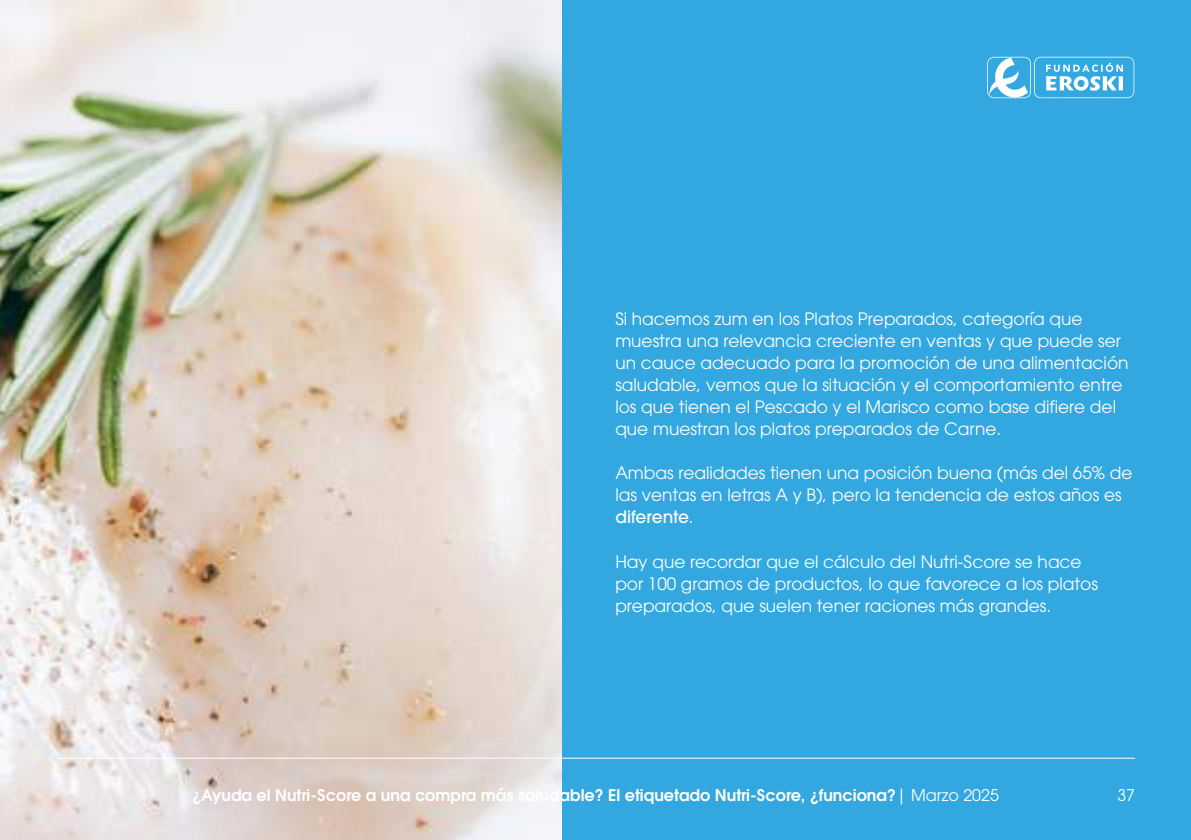
<style>
.page{position:relative;width:1191px;height:840px;background:#fff}
.page>*{position:absolute;margin:0;border:0;box-sizing:border-box;transform-origin:0 0}
.t1{font:17px/22px "ITC Avant Garde Pro";color:#fff}
.t2{font:600 16px "ITC Avant Garde Pro";color:#fff}
.t3{font:16px "ITC Avant Garde Pro";color:#fff}
.s1{font-weight:500}
.s2{font-weight:400}
</style>
<div class="page">
<div style="left:0;top:0;width:1191px;height:839px;background:#33a7df"></div>
<img style="left:0;top:0;width:561px;height:839px">
<svg style="left:987px;top:57px;width:147px;height:41px"></svg>
<hr style="left:57px;top:757px;width:1078px;height:1px;background:#fff">
<p class="t1" style="left:615px;top:307px;width:515px">Si hacemos zum en los Platos Preparados, categoría que muestra una relevancia creciente en ventas y que puede ser un cauce adecuado para la promoción de una alimentación saludable, vemos que la situación y el comportamiento entre los que tienen el Pescado y el Marisco como base difiere del que muestran los platos preparados de Carne.</p>
<p class="t1" style="left:615px;top:461px;width:518px">Ambas realidades tienen una posición buena (más del 65% de las ventas en letras A y B), pero la tendencia de estos años es <span class="s1">diferente</span>.</p>
<p class="t1" style="left:615px;top:549px;width:484px">Hay que recordar que el cálculo del Nutri-Score se hace por 100 gramos de productos, lo que favorece a los platos preparados, que suelen tener raciones más grandes.</p>
<p class="t2" style="left:192px;top:784px;width:808px">¿Ayuda el Nutri-Score a una compra más saludable? El etiquetado Nutri-Score, ¿funciona?<span class="s2">| Marzo 2025</span></p>
<p class="t3" style="left:1117px;top:784px;width:19px">37</p>
</div>
